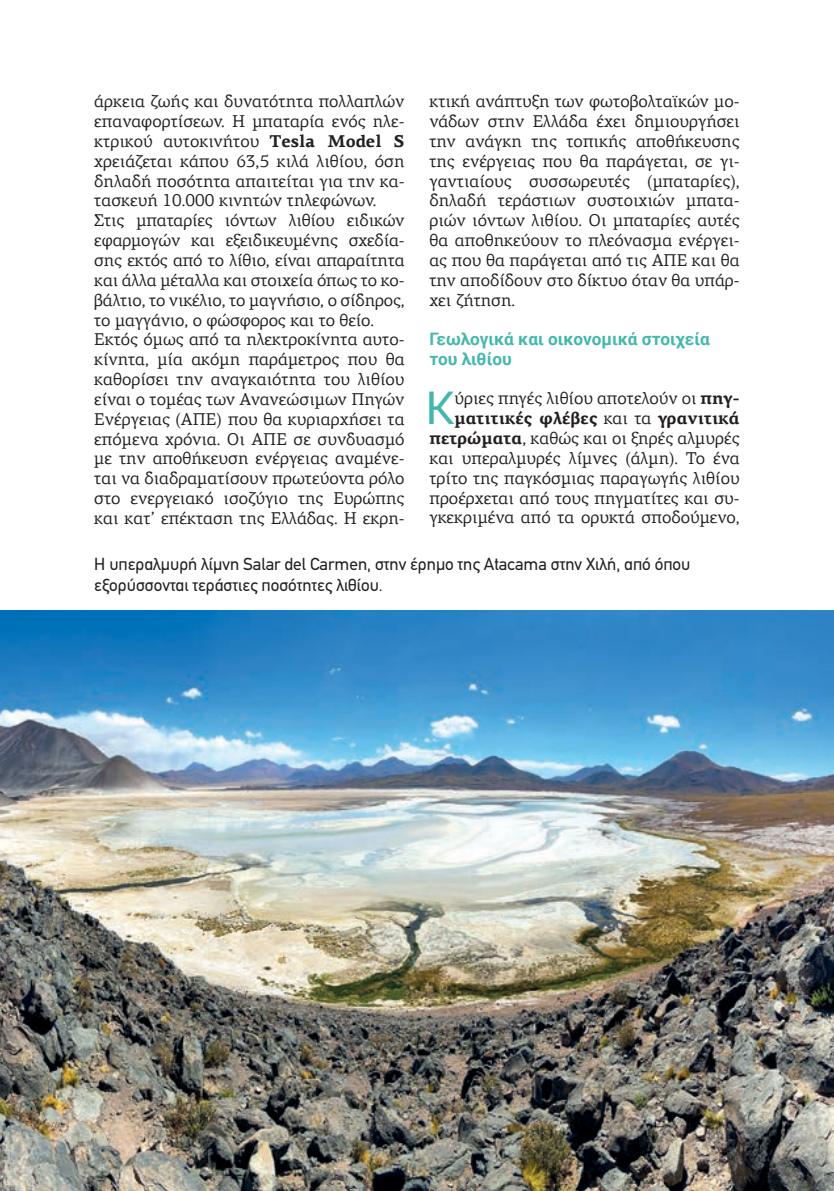
<style>
.page{position:relative;width:834px;height:1191px;background:#fff}
.page>*{position:absolute;margin:0;border:0;box-sizing:border-box;transform-origin:0 0}
.t1{font:45.15px "Roboto";color:#44b7ad}
.t2{font:17.5px/21px "PF Din Text";color:#231f20}
.t3{font:17.15px/19.8px "PF Agora Serif Pro";color:#231f20}
.t4{font:700 17.15px/19.8px "Roboto";color:#44b7ad}
.s1{font-weight:700}
</style>
<div class="page">
<img style="left:0;top:610px;width:833px;height:581px">
<p class="t3" style="left:94px;top:91px;width:312px">άρκεια ζωής και δυνατότητα πολλαπλών επαναφορτίσεων. Η μπαταρία ενός ηλε&shy;κτρικού αυτοκινήτου <span class="s1">Tesla Model S </span>χρειάζεται κάπου 63,5 κιλά λιθίου, όση δηλαδή ποσότητα απαιτείται για την κα&shy;τασκευή 10.000 κινητών τηλεφώνων.<br>Στις μπαταρίες ιόντων λιθίου ειδικών εφαρμογών και εξειδικευμένης σχεδία&shy;σης εκτός από το λίθιο, είναι απαραίτητα και άλλα μέταλλα και στοιχεία όπως το κο&shy;βάλτιο, το νικέλιο, το μαγνήσιο, ο σίδηρος, το μαγγάνιο, ο φώσφορος και το θείο.<br>Εκτός όμως από τα ηλεκτροκίνητα αυτο&shy;κίνητα, μία ακόμη παράμετρος που θα καθορίσει την αναγκαιότητα του λιθίου είναι ο τομέας των Ανανεώσιμων Πηγών Ενέργειας (ΑΠΕ) που θα κυριαρχήσει τα επόμενα χρόνια. Οι ΑΠΕ σε συνδυασμό με την αποθήκευση ενέργειας αναμένε&shy;ται να διαδραματίσουν πρωτεύοντα ρόλο στο ενεργειακό ισοζύγιο της Ευρώπης και κατ’ επέκταση της Ελλάδας. Η εκρη-</p>
<p class="t3" style="left:429px;top:91px;width:312px;text-align:justify">κτική ανάπτυξη των φωτοβολταϊκών μο&shy;νάδων στην Ελλάδα έχει δημιουργήσει την ανάγκη της τοπικής αποθήκευσης της ενέργειας που θα παράγεται, σε γι&shy;γαντιαίους συσσωρευτές (μπαταρίες), δηλαδή τεράστιων συστοιχιών μπατα&shy;ριών ιόντων λιθίου. Οι μπαταρίες αυτές θα αποθηκεύουν το πλεόνασμα ενέργει&shy;ας που θα παράγεται από τις ΑΠΕ και θα την αποδίδουν στο δίκτυο όταν θα υπάρ&shy;χει ζήτηση.</p>
<p class="t4" style="left:429px;top:329px;width:282px">Γεωλογικά και οικονομικά στοιχεία του λιθίου</p>
<h1 class="t1" style="left:425px;top:376px;width:30px">Κ</h1>
<p class="t3" style="left:429px;top:389px;width:312px;text-align:right">ύριες πηγές λιθίου αποτελούν οι <span class="s1">πηγ&shy;ματιτικές φλέβες</span> και τα <span class="s1">γρανιτικά πετρώματα</span>, καθώς και οι ξηρές αλμυρές και υπεραλμυρές λίμνες (άλμη). Το ένα τρίτο της παγκόσμιας παραγωγής λιθίου προέρχεται από τους πηγματίτες και συ&shy;γκεκριμένα από τα ορυκτά σποδούμενο,</p>
<p class="t2" style="left:94px;top:553px;width:597px">Η υπεραλμυρή λίμνη Salar del Carmen, στην έρημο της Atacama στην Χιλή, από όπου εξορύσσονται τεράστιες ποσότητες λιθίου.</p>
</div>
